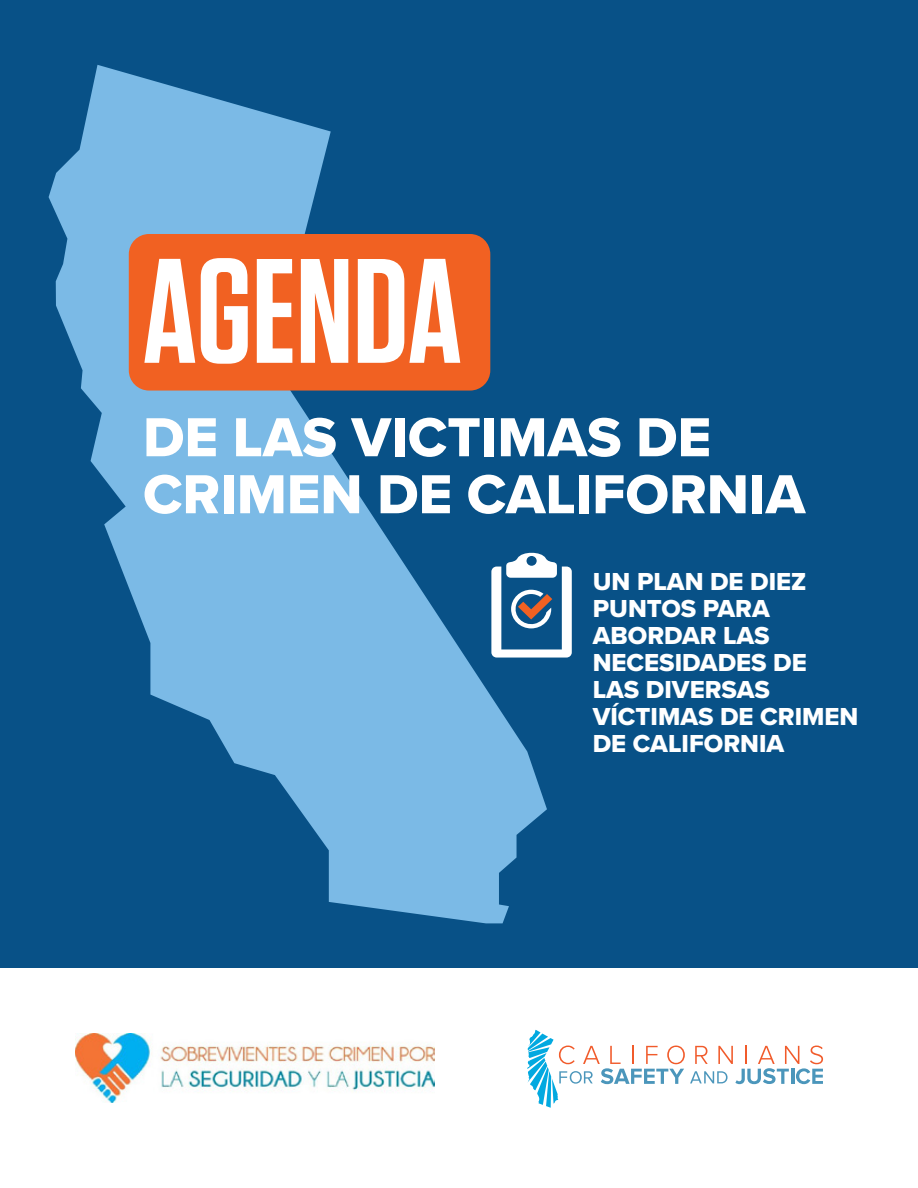
<style>
.page{position:relative;width:918px;height:1188px;background:#fff}
.page>*{position:absolute;margin:0;border:0;box-sizing:border-box;transform-origin:0 0}
.t1{font:600 148.35px "Tungsten";color:#fff}
.t2{font:57px/57px "Proxima Nova Extrabld";color:#fff}
.t3{font:25.5px/27px "Proxima Nova Extrabld";color:#fff}
</style>
<div class="page">
<div style="left:0;top:0;width:918px;height:968px;background:#085187"></div>
<svg style="left:49px;top:65px;width:498px;height:858px"></svg>
<div style="left:129px;top:234px;width:361px;height:157px;background:#f16122;border-radius:20px"></div>
<svg style="left:491px;top:551px;width:81px;height:107px"></svg>
<svg style="left:527px;top:1030px;width:296px;height:78px"></svg>
<img style="left:76px;top:1033px;width:358px;height:69px">
<h1 class="t1" style="left:143px;top:220px;width:321px">AGENDA</h1>
<h2 class="t2" style="left:143px;top:408px;width:664px">DE LAS VICTIMAS DE<br>CRIMEN DE CALIFORNIA</h2>
<p class="t3" style="left:593px;top:568px;width:267px">UN PLAN DE DIEZ<br>PUNTOS PARA<br>ABORDAR LAS<br>NECESIDADES DE<br>LAS DIVERSAS<br>VÍCTIMAS DE CRIMEN<br>DE CALIFORNIA</p>
</div>
